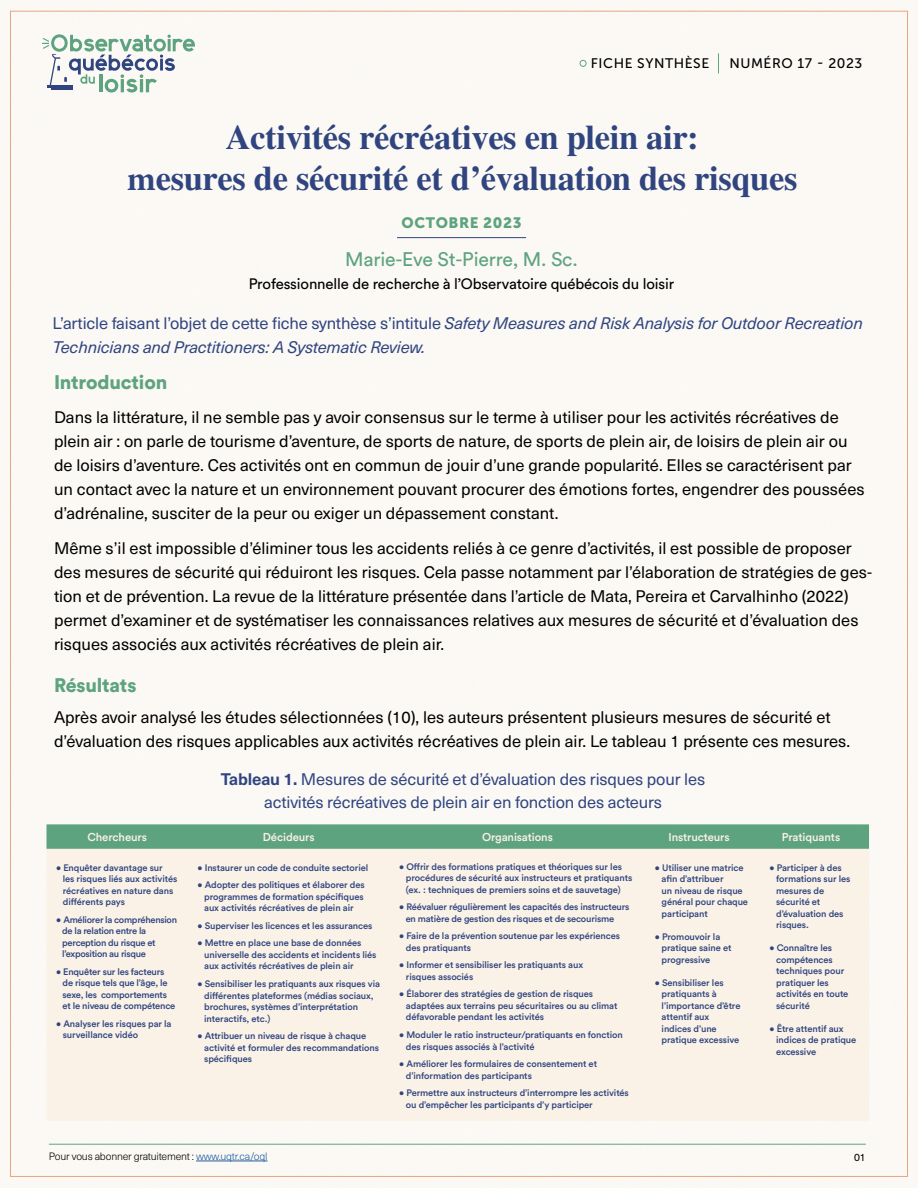
<style>
.page{position:relative;width:918px;height:1188px;background:#fbf9f5}
.page>*{position:absolute;margin:0;border:0;box-sizing:border-box;transform-origin:0 0}
.t1{font:700 34.5px/41.5px "STIX General";letter-spacing:-.01em;color:#304580;text-align:center}
.t2{font:19.5px "Circular Std";letter-spacing:-.01em;color:#5ea380}
.t3{font:900 19.5px "Circular Std";letter-spacing:-.01em;color:#5ea380}
.t4{font:16.5px/24px "Neue Haas Unica W1 G";color:#000}
.t5{font:italic 16.5px/24px "Neue Haas Unica W1 G";letter-spacing:-.01em;color:#304580}
.t6{font:16.5px/22.5px "Neue Haas Unica W1 G";letter-spacing:-.01em;color:#304580;text-align:center}
.t7{font:15px "Circular Std";letter-spacing:-.01em;color:#000}
.t8{font:15px "Museo Sans 900";letter-spacing:.04em;color:#5ea380}
.t9{font:13.8px "Museo Sans 500";letter-spacing:.04em;color:#000}
.t10{font:500 11.4px "Circular Std";letter-spacing:-.01em;color:#faf2e6}
.t11{font:300 10.5px "Neue Haas Unica W1 G";letter-spacing:-.02em;color:#000}
.t12{font:10.5px "Neue Haas Unica W1 G";color:#000}
.t13{font:500 9.3px/11.6px "Circular Std";letter-spacing:-.01em;color:#304580}
.t14{font:500 9.3px/11.6px "Circular Std";letter-spacing:-.03em;color:#304580}
.s1{font-family:"Minion Pro"}
.s2{font-style:normal}
.s3{font-weight:700}
.s4{color:#215e9e}
</style>
<div class="page">
<div style="left:580px;top:60px;width:6px;height:7px;border:1px solid #5ca67a;border-radius:50%"></div>
<svg style="left:718px;top:53px;width:1px;height:21px"></svg>
<svg style="left:42px;top:34px;width:153px;height:59px"></svg>
<hr style="left:49px;top:1144px;width:817px;height:1px;background:#5ea380">
<hr style="left:196px;top:1161px;width:72px;height:1px;background:#215e9e">
<hr style="left:397px;top:237px;width:129px;height:1px;background:#304580">
<svg style="left:46px;top:824px;width:823px;height:25px;background:#61a582"></svg>
<div style="left:46px;top:849px;width:823px;height:272px;background:#faf2e6"></div>
<h3 class="t9" style="left:591px;top:56px;width:120px">FICHE SYNTHÈSE</h3>
<h3 class="t9" style="left:730px;top:56px;width:134px">NUMÉRO 17 - 2023</h3>
<h1 class="t1" style="left:127px;top:118px;width:672px">Activités récréatives en plein air:<br><span class="s1">m</span>esures de sécurité et d’évaluation des risques</h1>
<h3 class="t8" style="left:402px;top:214px;width:122px">OCTOBRE 2023</h3>
<h2 class="t2" style="left:345px;top:248px;width:234px">Marie-Eve St-Pierre, M. Sc.</h2>
<h3 class="t7" style="left:249px;top:275px;width:427px">Professionnelle de recherche à l’Observatoire québécois du loisir</h3>
<h3 class="t5" style="left:53px;top:311px;width:812px"><span class="s2">L’article faisant l’objet de cette fiche synthèse s’intitule</span> Safety Measures and Risk Analysis for Outdoor Recreation<br>Technicians and Practitioners: A Systematic Review.</h3>
<h2 class="t3" style="left:54px;top:369px;width:115px">Introduction</h2>
<p class="t4" style="left:54px;top:405px;width:812px">Dans la littérature, il ne semble pas y avoir consensus sur le terme à utiliser pour les activités récréatives de plein air : on parle de tourisme d’aventure, de sports de nature, de sports de plein air, de loisirs de plein air ou de loisirs d’aventure. Ces activités ont en commun de jouir d’une grande popularité. Elles se caractérisent par un contact avec la nature et un environnement pouvant procurer des émotions fortes, engendrer des poussées d’adrénaline, susciter de la peur ou exiger un dépassement constant.</p>
<p class="t4" style="left:54px;top:535px;width:820px">Même s’il est impossible d’éliminer tous les accidents reliés à ce genre d’activités, il est possible de proposer des mesures de sécurité qui réduiront les risques. Cela passe notamment par l’élaboration de stratégies de ges&shy;tion et de prévention. La revue de la littérature présentée dans l’article de Mata, Pereira et Carvalhinho (2022) permet d’examiner et de systématiser les connaissances relatives aux mesures de sécurité et d’évaluation des risques associés aux activités récréatives de plein air.</p>
<h2 class="t3" style="left:54px;top:672px;width:84px">Résultats</h2>
<h3 class="t4" style="left:54px;top:705px;width:798px">Après avoir analysé les études sélectionnées (10), les auteurs présentent plusieurs mesures de sécurité et d’évaluation des risques applicables aux activités récréatives de plein air. Le tableau 1 présente ces mesures.</h3>
<h3 class="t6" style="left:221px;top:767px;width:486px"><span class="s3">Tableau 1.</span> Mesures de sécurité et d’évaluation des risques pour les activités récréatives de plein air en fonction des acteurs</h3>
<p class="t10" style="left:88px;top:830px;width:61px">Chercheurs</p>
<p class="t10" style="left:263px;top:830px;width:53px">Décideurs</p>
<p class="t10" style="left:482px;top:830px;width:72px">Organisations</p>
<p class="t10" style="left:669px;top:830px;width:63px">Instructeurs</p>
<p class="t10" style="left:782px;top:830px;width:60px">Pratiquants</p>
<p class="t13" style="left:63px;top:862px;width:116px;text-indent:-7px">• Enquêter davantage sur<br>les risques liés aux activités récréatives en nature dans différents pays</p>
<p class="t14" style="left:62px;top:914px;width:116px;text-indent:-6px">• Améliorer la compréhension de la relation entre la perception du risque et l’exposition au risque</p>
<p class="t13" style="left:63px;top:966px;width:114px;text-indent:-6px">• Enquêter sur les facteurs de risque tels que l’âge, le sexe, les comportements et le niveau de compétence</p>
<p class="t13" style="left:63px;top:1018px;width:110px;text-indent:-7px">• Analyser les risques par la surveillance vidéo</p>
<p class="t13" style="left:406px;top:861px;width:228px;text-indent:-7px">• Offrir des formations pratiques et théoriques sur les procédures de sécurité aux instructeurs et pratiquants (ex. : techniques de premiers soins et de sauvetage)</p>
<p class="t13" style="left:406px;top:901px;width:225px;text-indent:-6px">• Réévaluer régulièrement les capacités des instructeurs en matière de gestion des risques et de secourisme</p>
<p class="t13" style="left:406px;top:930px;width:216px;text-indent:-7px">• Faire de la prévention soutenue par les expériences des pratiquants</p>
<p class="t13" style="left:406px;top:959px;width:179px;text-indent:-7px">• Informer et sensibiliser les pratiquants aux risques associés</p>
<p class="t13" style="left:406px;top:988px;width:213px;text-indent:-7px">• Élaborer des stratégies de gestion de risques adaptées aux terrains peu sécuritaires ou au climat défavorable pendant les activités</p>
<p class="t13" style="left:406px;top:1029px;width:218px;text-indent:-7px">• Moduler le ratio instructeur/pratiquants en fonction des risques associés à l’activité</p>
<p class="t13" style="left:406px;top:1058px;width:193px;text-indent:-7px">• Améliorer les formulaires de consentement et d’information des participants</p>
<p class="t13" style="left:406px;top:1087px;width:224px;text-indent:-7px">• Permettre aux instructeurs d’interrompre les activités ou d’empêcher les participants d’y participer</p>
<p class="t13" style="left:198px;top:862px;width:172px">• Instaurer un code de conduite sectoriel</p>
<p class="t13" style="left:204px;top:879px;width:162px;text-align:justify;text-indent:-7px">• Adopter des politiques et élaborer des programmes de formation spécifiques aux activités récréatives de plein air</p>
<p class="t13" style="left:198px;top:920px;width:176px">• Superviser les licences et les assurances</p>
<p class="t13" style="left:204px;top:937px;width:174px;text-indent:-7px">• Mettre en place une base de données universelle des accidents et incidents liés aux activités récréatives de plein air</p>
<p class="t13" style="left:204px;top:978px;width:177px;text-indent:-7px">• Sensibiliser les pratiquants aux risques via différentes plateformes (médias sociaux, brochures, systèmes d’interprétation interactifs, etc.)</p>
<p class="t13" style="left:204px;top:1030px;width:176px;text-indent:-7px">• Attribuer un niveau de risque à chaque activité et formuler des recommandations spécifiques</p>
<p class="t13" style="left:662px;top:862px;width:88px;text-indent:-7px">• Utiliser une matrice afin d’attribuer<br>un niveau de risque général pour chaque participant</p>
<p class="t13" style="left:662px;top:931px;width:71px;text-indent:-7px">• Promouvoir la pratique saine et progressive</p>
<p class="t13" style="left:662px;top:977px;width:80px;text-indent:-7px">• Sensibiliser les pratiquants à l’importance d’être attentif aux indices d’une pratique excessive</p>
<p class="t13" style="left:776px;top:862px;width:76px;text-indent:-7px">• Participer à des formations sur les mesures de sécurité et d’évaluation des risques.</p>
<p class="t13" style="left:776px;top:942px;width:74px;text-indent:-7px">• Connaître les compétences techniques pour pratiquer les activités en toute sécurité</p>
<p class="t13" style="left:776px;top:1023px;width:82px;text-indent:-7px">• Être attentif aux indices de pratique excessive</p>
<p class="t11" style="left:49px;top:1149px;width:220px">Pour vous abonner gratuitement : <span class="s4">www.uqtr.ca/oql</span></p>
<p class="t12" style="left:854px;top:1150px;width:13px">01</p>
</div>
